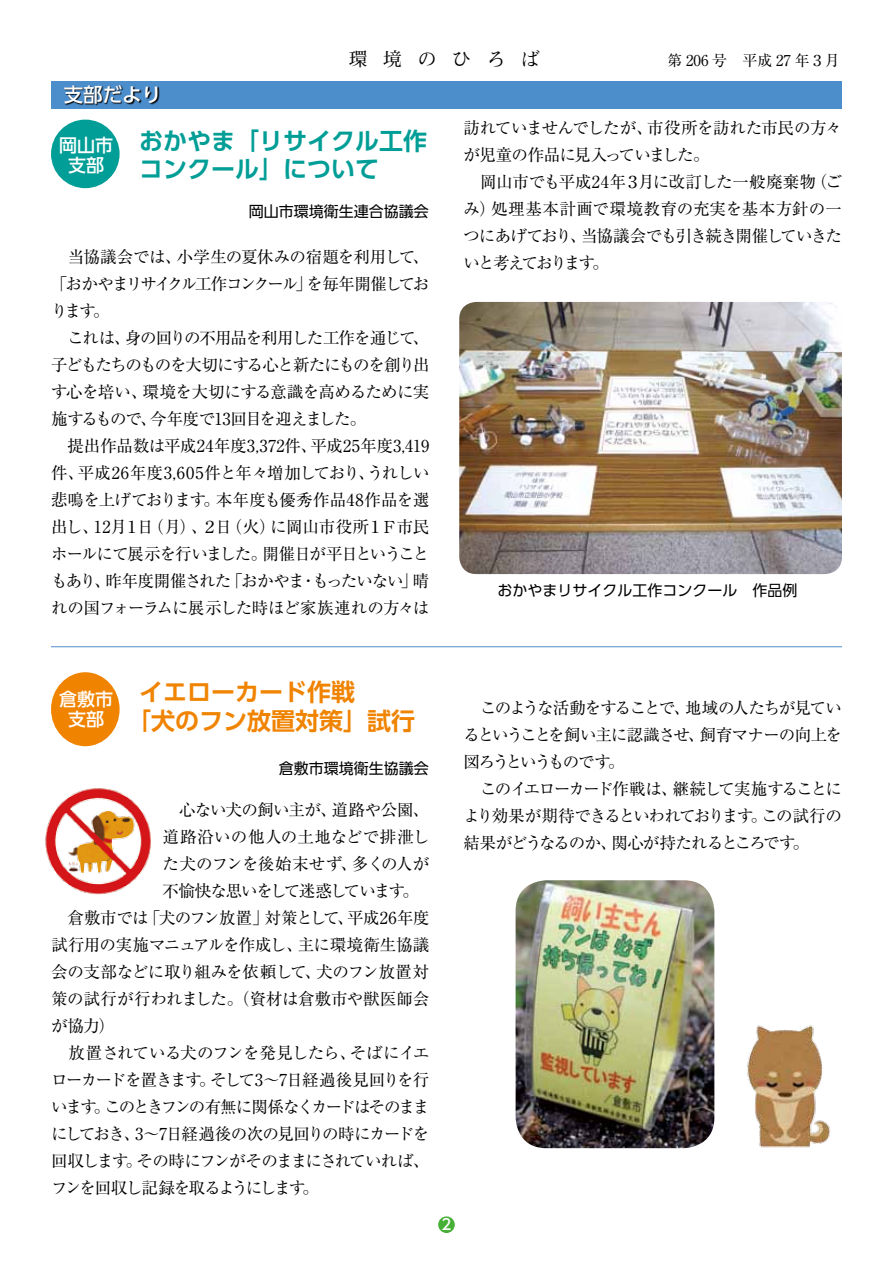
<style>
.page{position:relative;width:893px;height:1263px;background:#fff}
.page>*{position:absolute;margin:0;border:0;box-sizing:border-box;transform-origin:0 0}
.t1{font:700 24px/28.5px "UD Shin Go Pro De";color:#009e96}
.t2{font:700 24px/28.5px "UD Shin Go Pro De";color:#f08300}
.t3{font:500 19.5px "UD Shin Go Pro";color:#fff}
.t4{font:700 18.75px "Futo Min A101 Pro";letter-spacing:.84em;color:#000}
.t5{font:500 18px/19.5px "UD Shin Go Pro";color:#fff;text-align:center}
.t6{font:16.5px/27px "Ryumin Pr 5";letter-spacing:-.05em;color:#000}
.t7{font:16.5px/27px "Ryumin Pr 5";letter-spacing:-.08em;color:#000}
.t8{font:16.5px "Ryumin Pr 5";letter-spacing:-.015em;color:#000}
.t9{font:16.5px "Ryumin Pr 5";letter-spacing:-.075em;color:#000}
.t10{font:16.5px "Ryumin Pr 5";letter-spacing:-.025em;color:#000}
.t11{font:16.5px "Ryumin Pr 5";letter-spacing:-.07em;color:#000}
.t12{font:16.5px "Ryumin Pr 5";letter-spacing:-.12em;color:#000}
.t13{font:16.5px "Ryumin Pr 5";letter-spacing:-.095em;color:#000}
.t14{font:16.5px "Ryumin Pr 5";letter-spacing:-.085em;color:#000}
.t15{font:16.5px "Ryumin Pr 5";letter-spacing:.025em;color:#000}
.t16{font:15px "UD Shin Go Pro";color:#000}
.t17{font:15px "Ryumin Pro";color:#000}
.t18{font:500 15px "UD Shin Go Pro";color:#fff}
</style>
<div class="page">
<div style="left:438px;top:1216px;width:17px;height:17px;background:#45b035;border-radius:50%"></div>
<div style="left:51px;top:81px;width:791px;height:27px;background:#4c8dcb"></div>
<svg style="left:65px;top:85px;width:95px;height:21px"></svg>
<div style="left:51px;top:120px;width:69px;height:68px;background:#009e96;border-radius:50%"></div>
<div style="left:51px;top:672px;width:69px;height:74px;background:#f08300;border-radius:50%"></div>
<hr style="left:51px;top:646px;width:791px;height:1px;background:#4c8dcb">
<img style="left:459px;top:302px;width:383px;height:272px">
<img style="left:516px;top:880px;width:198px;height:268px">
<img style="left:45px;top:788px;width:106px;height:107px">
<img style="left:747px;top:1025px;width:84px;height:123px">
<p class="t3" style="left:64px;top:78px;width:99px">支部だより</p>
<p class="t4" style="left:349px;top:45px;width:193px">環境のひろば</p>
<p class="t17" style="left:667px;top:49px;width:174px">第 206 号　平成 27 年３月</p>
<p class="t5" style="left:59px;top:135px;width:55px">岡山市支部</p>
<h1 class="t1" style="left:139px;top:126px;width:289px">おかやま「リサイクル工作コンクール」について</h1>
<p class="t16" style="left:249px;top:199px;width:181px">岡山市環境衛生連合協議会</p>
<p class="t6" style="left:51px;top:243px;width:380px">　当協議会では、小学生の夏休みの宿題を利用して、「おかやまリサイクル工作コンクール」を毎年開催しております。<br>　これは、身の回りの不用品を利用した工作を通じて、子どもたちのものを大切にする心と新たにものを創り出す心を培い、環境を大切にする意識を高めるために実施するもので、今年度で13回目を迎えました。<br>　提出作品数は平成24年度3,372件、平成25年度3,419件、平成26年度3,605件と年々増加しており、うれしい悲鳴を上げております。本年度も優秀作品48作品を選出し、12月１日（月）、２日（火）に岡山市役所１Ｆ市民ホールにて展示を行いました。開催日が平日ということもあり、昨年度開催された「おかやま・もったいない」晴れの国フォーラムに展示した時ほど家族連れの方々は</p>
<p class="t6" style="left:463px;top:113px;width:380px">訪れていませんでしたが、市役所を訪れた市民の方々が児童の作品に見入っていました。<br>　岡山市でも平成24年３月に改訂した一般廃棄物（ごみ）処理基本計画で環境教育の充実を基本方針の一つにあげており、当協議会でも引き続き開催していきたいと考えております。</p>
<p class="t16" style="left:497px;top:578px;width:302px">おかやまリサイクル工作コンクール　作品例</p>
<p class="t5" style="left:59px;top:689px;width:55px">倉敷市支部</p>
<h1 class="t2" style="left:127px;top:677px;width:289px;text-indent:12px">イエローカード作戦<br>「犬のフン放置対策」試行</h1>
<p class="t16" style="left:279px;top:756px;width:151px">倉敷市環境衛生協議会</p>
<p class="t6" style="left:163px;top:795px;width:268px">　心ない犬の飼い主が、道路や公園、</p>
<p class="t15" style="left:163px;top:824px;width:268px">道路沿いの他人の土地などで排泄し</p>
<p class="t8" style="left:163px;top:851px;width:268px">た犬のフンを後始末せず、多くの人が</p>
<p class="t14" style="left:163px;top:878px;width:258px">不愉快な思いをして迷惑しています。</p>
<p class="t10" style="left:51px;top:905px;width:380px">　倉敷市では「犬のフン放置」対策として、平成26年度</p>
<p class="t10" style="left:51px;top:932px;width:380px">試行用の実施マニュアルを作成し、主に環境衛生協議</p>
<p class="t8" style="left:51px;top:959px;width:380px">会の支部などに取り組みを依頼して、犬のフン放置対</p>
<p class="t8" style="left:51px;top:986px;width:380px">策の試行が行われました。（資材は倉敷市や獣医師会</p>
<p class="t6" style="left:51px;top:1011px;width:65px">が協力）</p>
<p class="t6" style="left:51px;top:1038px;width:380px">　放置されている犬のフンを発見したら、そばにイエ</p>
<p class="t11" style="left:51px;top:1067px;width:380px">ローカードを置きます。そして3～7日経過後見回りを行</p>
<p class="t12" style="left:51px;top:1094px;width:380px">います。このときフンの有無に関係なくカードはそのまま</p>
<p class="t9" style="left:51px;top:1121px;width:380px">にしておき、3～7日経過後の次の見回りの時にカードを</p>
<p class="t9" style="left:51px;top:1148px;width:380px">回収します。その時にフンがそのままにされていれば、</p>
<p class="t13" style="left:51px;top:1175px;width:270px">フンを回収し記録を取るようにします。</p>
<p class="t7" style="left:463px;top:693px;width:380px">　このような活動をすることで、地域の人たちが見ているということを飼い主に認識させ、飼育マナーの向上を図ろうというものです。<br>　このイエローカード作戦は、継続して実施することにより効果が期待できるといわれております。この試行の結果がどうなるのか、関心が持たれるところです。</p>
<p class="t18" style="left:442px;top:1212px;width:11px">2</p>
</div>
